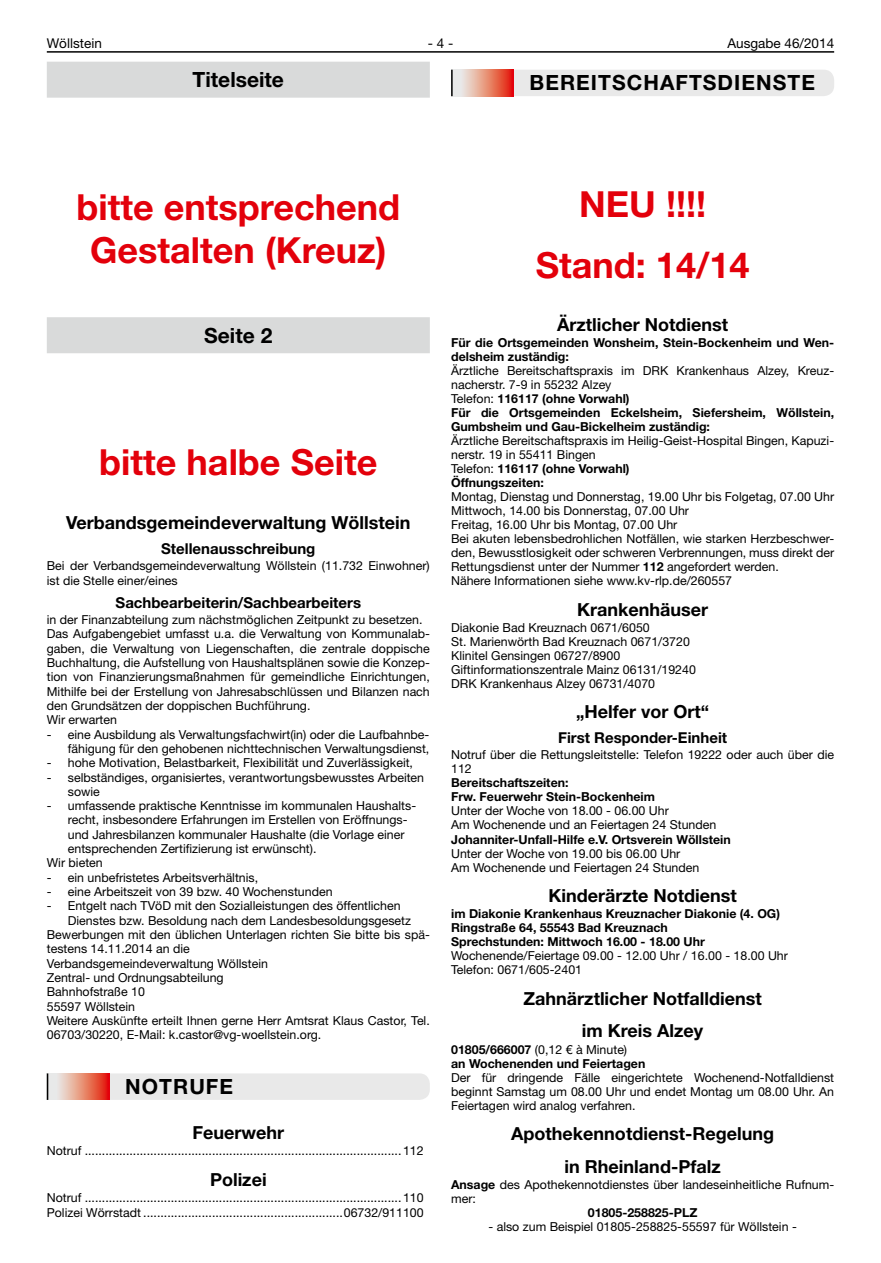
<style>
.page{position:relative;width:881px;height:1263px;background:#fff}
.page>*{position:absolute;margin:0;border:0;box-sizing:border-box;transform-origin:0 0}
.t1{font:700 36px/44px "Helvetica Neue LT";color:#e3000b;text-align:center}
.t2{font:700 21px "Helvetica Neue";letter-spacing:.05em;color:#000}
.t3{font:700 21px "Helvetica Neue LT";color:#000}
.t4{font:700 18px/32.7px "Helvetica Neue LT";color:#000;text-align:center}
.t5{font:700 15px "Helvetica Neue LT";color:#000}
.t6{font:13.5px "Helvetica Neue LT";color:#000}
.t7{font:12.3px/14px "Helvetica Neue LT";color:#000}
.t8{font:700 12.3px/14px "Helvetica Neue LT";color:#000}
.s1{font-weight:400}
.s2{font-weight:700}
</style>
<div class="page">
<hr style="left:47px;top:51px;width:786px;height:2px;background:#000">
<div style="left:47px;top:62px;width:382px;height:36px;background:#d9dada"></div>
<div style="left:47px;top:317px;width:382px;height:36px;background:#d9dada"></div>
<div style="left:100px;top:1073px;width:329px;height:27px;background:#e9e9e9;border-radius:11px"></div>
<svg style="left:48px;top:1073px;width:61px;height:27px;background:#e69484"></svg>
<svg style="left:47px;top:1073px;width:1px;height:27px"></svg>
<div style="left:503px;top:70px;width:330px;height:26px;background:#e9e9e9;border-radius:11px"></div>
<svg style="left:452px;top:70px;width:61px;height:26px;background:#e49484"></svg>
<svg style="left:451px;top:70px;width:1px;height:26px"></svg>
<p class="t6" style="left:47px;top:35px;width:56px">Wöllstein</p>
<p class="t6" style="left:427px;top:35px;width:27px">- 4 -</p>
<p class="t6" style="left:727px;top:35px;width:108px">Ausgabe 46/2014</p>
<h2 class="t3" style="left:192px;top:67px;width:93px">Titelseite</h2>
<h2 class="t2" style="left:529px;top:70px;width:287px">BEREITSCHAFTSDIENSTE</h2>
<h1 class="t1" style="left:76px;top:184px;width:325px">bitte entsprechend<br>Gestalten (Kreuz)</h1>
<h2 class="t3" style="left:204px;top:322px;width:70px">Seite 2</h2>
<h1 class="t1" style="left:99px;top:439px;width:279px">bitte halbe Seite</h1>
<h3 class="t4" style="left:66px;top:506px;width:345px">Verbandsgemeindeverwaltung Wöllstein</h3>
<p class="t5" style="left:161px;top:539px;width:156px">Stellenausschreibung</p>
<p class="t7" style="left:47px;top:559px;width:384px">Bei der Verbandsgemeindeverwaltung Wöllstein (11.732 Einwohner) ist die Stelle einer/eines</p>
<p class="t5" style="left:115px;top:593px;width:247px">Sachbearbeiterin/Sachbearbeiters</p>
<p class="t7" style="left:47px;top:612px;width:384px">in der Finanzabteilung zum nächstmöglichen Zeitpunkt zu besetzen.<br>Das Aufgabengebiet umfasst u.a. die Verwaltung von Kommunalab&shy;gaben, die Verwaltung von Liegenschaften, die zentrale doppische Buchhaltung, die Aufstellung von Haushaltsplänen sowie die Konzep&shy;tion von Finanzierungsmaßnahmen für gemeindliche Einrichtungen, Mithilfe bei der Erstellung von Jahresabschlüssen und Bilanzen nach den Grundsätzen der doppischen Buchführung.<br>Wir erwarten</p>
<p class="t7" style="left:47px;top:727px;width:384px;text-align:right">- eine Ausbildung als Verwaltungsfachwirt(in) oder die Laufbahnbe&shy;fähigung für den gehobenen nichttechnischen Verwaltungsdienst,</p>
<p class="t7" style="left:47px;top:756px;width:367px">- hohe Motivation, Belastbarkeit, Flexibilität und Zuverlässigkeit,</p>
<p class="t7" style="left:68px;top:770px;width:358px;text-indent:-21px">- selbständiges, organisiertes, verantwortungsbewusstes Arbeiten sowie</p>
<p class="t7" style="left:47px;top:799px;width:371px">- umfassende praktische Kenntnisse im kommunalen Haushalts-</p>
<p class="t7" style="left:68px;top:813px;width:341px">recht, insbesondere Erfahrungen im Erstellen von Eröffnungs-</p>
<p class="t7" style="left:68px;top:827px;width:338px">und Jahresbilanzen kommunaler Haushalte (die Vorlage einer</p>
<p class="t7" style="left:68px;top:842px;width:250px">entsprechenden Zertifizierung ist erwünscht).</p>
<p class="t7" style="left:47px;top:856px;width:57px">Wir bieten</p>
<p class="t7" style="left:47px;top:870px;width:213px">- ein unbefristetes Arbeitsverhältnis,</p>
<p class="t7" style="left:47px;top:884px;width:287px">- eine Arbeitszeit von 39 bzw. 40 Wochenstunden</p>
<p class="t7" style="left:47px;top:899px;width:355px">- Entgelt nach TVöD mit den Sozialleistungen des öffentlichen</p>
<p class="t7" style="left:68px;top:913px;width:344px">Dienstes bzw. Besoldung nach dem Landesbesoldungsgesetz</p>
<p class="t7" style="left:47px;top:927px;width:384px">Bewerbungen mit den üblichen Unterlagen richten Sie bitte bis spä-</p>
<p class="t7" style="left:47px;top:942px;width:144px">testens 14.11.2014 an die</p>
<p class="t7" style="left:47px;top:956px;width:222px">Verbandsgemeindeverwaltung Wöllstein</p>
<p class="t7" style="left:47px;top:970px;width:178px">Zentral- und Ordnungsabteilung</p>
<p class="t7" style="left:47px;top:985px;width:100px">Bahnhofstraße 10</p>
<p class="t7" style="left:47px;top:999px;width:90px">55597 Wöllstein</p>
<p class="t7" style="left:47px;top:1013px;width:384px">Weitere Auskünfte erteilt Ihnen gerne Herr Amtsrat Klaus Castor, Tel.</p>
<p class="t7" style="left:47px;top:1028px;width:276px">06703/30220, E-Mail: k.castor@vg-woellstein.org.</p>
<h2 class="t2" style="left:125px;top:1074px;width:109px">NOTRUFE</h2>
<h3 class="t4" style="left:192px;top:1115px;width:93px">Feuerwehr</h3>
<p class="t7" style="left:47px;top:1144px;width:378px">Notruf ............................................................................................112</p>
<h3 class="t4" style="left:210px;top:1163px;width:58px">Polizei</h3>
<p class="t7" style="left:47px;top:1191px;width:378px">Notruf ............................................................................................110<br>Polizei Wörrstadt ..........................................................06732/911100</p>
<h1 class="t1" style="left:535px;top:173px;width:215px;line-height:60.6px">NEU !!!!<br>Stand: 14/14</h1>
<h3 class="t4" style="left:557px;top:307px;width:172px">Ärztlicher Notdienst</h3>
<p class="t8" style="left:451px;top:335px;width:384px">Für die Ortsgemeinden Wonsheim, Stein-Bockenheim und Wen&shy;delsheim zuständig:</p>
<p class="t8" style="left:451px;top:363px;width:384px"><span class="s1">Ärztliche Bereitschaftspraxis im DRK Krankenhaus Alzey, Kreuz&shy;nacherstr. 7-9 in 55232 Alzey<br>Telefon:</span> 116117 (ohne Vorwahl)<br>Für die Ortsgemeinden Eckelsheim, Siefersheim, Wöllstein, Gumbsheim und Gau-Bickelheim zuständig:</p>
<p class="t7" style="left:451px;top:433px;width:384px">Ärztliche Bereitschaftspraxis im Heilig-Geist-Hospital Bingen, Kapuzi&shy;nerstr. 19 in 55411 Bingen<br>Telefon: <span class="s2">116117 (ohne Vorwahl)<br>Öffnungszeiten:</span></p>
<p class="t7" style="left:451px;top:489px;width:384px">Montag, Dienstag und Donnerstag, 19.00 Uhr bis Folgetag, 07.00 Uhr Mittwoch, 14.00 bis Donnerstag, 07.00 Uhr<br>Freitag, 16.00 Uhr bis Montag, 07.00 Uhr<br>Bei akuten lebensbedrohlichen Notfällen, wie starken Herzbeschwer&shy;den, Bewusstlosigkeit oder schweren Verbrennungen, muss direkt der Rettungsdienst unter der Nummer <span class="s2">112</span> angefordert werden.<br>Nähere Informationen siehe www.kv-rlp.de/260557</p>
<h3 class="t4" style="left:577px;top:592px;width:133px">Krankenhäuser</h3>
<p class="t7" style="left:451px;top:620px;width:246px">Diakonie Bad Kreuznach 0671/6050<br>St. Marienwörth Bad Kreuznach 0671/3720<br>Klinitel Gensingen 06727/8900<br>Giftinformationszentrale Mainz 06131/19240<br>DRK Krankenhaus Alzey 06731/4070</p>
<h3 class="t4" style="left:576px;top:695px;width:135px">„Helfer vor Ort“</h3>
<p class="t5" style="left:558px;top:728px;width:170px">First Responder-Einheit</p>
<p class="t7" style="left:451px;top:748px;width:384px">Notruf über die Rettungsleitstelle: Telefon 19222 oder auch über die<br>112</p>
<p class="t8" style="left:451px;top:776px;width:205px">Bereitschaftszeiten:<br>Frw. Feuerwehr Stein-Bockenheim</p>
<p class="t7" style="left:451px;top:804px;width:266px">Unter der Woche von 18.00 - 06.00 Uhr<br>Am Wochenende und an Feiertagen 24 Stunden</p>
<p class="t8" style="left:451px;top:832px;width:281px">Johanniter-Unfall-Hilfe e.V. Ortsverein Wöllstein</p>
<p class="t7" style="left:451px;top:846px;width:250px">Unter der Woche von 19.00 bis 06.00 Uhr<br>Am Wochenende und Feiertagen 24 Stunden</p>
<h3 class="t4" style="left:548px;top:879px;width:190px">Kinderärzte Notdienst</h3>
<p class="t8" style="left:451px;top:906px;width:330px">im Diakonie Krankenhaus Kreuznacher Diakonie (4. OG)<br>Ringstraße 64, 55543 Bad Kreuznach<br>Sprechstunden: Mittwoch 16.00 - 18.00 Uhr</p>
<p class="t7" style="left:451px;top:949px;width:338px">Wochenende/Feiertage 09.00 - 12.00 Uhr / 16.00 - 18.00 Uhr<br>Telefon: 0671/605-2401</p>
<h3 class="t4" style="left:523px;top:982px;width:239px">Zahnärztlicher Notfalldienst im Kreis Alzey</h3>
<p class="t8" style="left:451px;top:1042px;width:196px">01805/666007 <span class="s1">(0,12 € à Minute)<br></span>an Wochenenden und Feiertagen</p>
<p class="t7" style="left:451px;top:1070px;width:384px;text-align:justify">Der für dringende Fälle eingerichtete Wochenend-Notfalldienst beginnt Samstag um 08.00 Uhr und endet Montag um 08.00 Uhr. An Feiertagen wird analog verfahren.</p>
<h3 class="t4" style="left:511px;top:1117px;width:264px">Apothekennotdienst-Regelung in Rheinland-Pfalz</h3>
<p class="t7" style="left:451px;top:1177px;width:384px"><span class="s2">Ansage</span> des Apothekennotdienstes über landeseinheitliche Rufnum&shy;mer:</p>
<p class="t8" style="left:587px;top:1205px;width:111px">01805-258825-PLZ</p>
<p class="t7" style="left:488px;top:1219px;width:310px">- also zum Beispiel 01805-258825-55597 für Wöllstein -</p>
</div>
